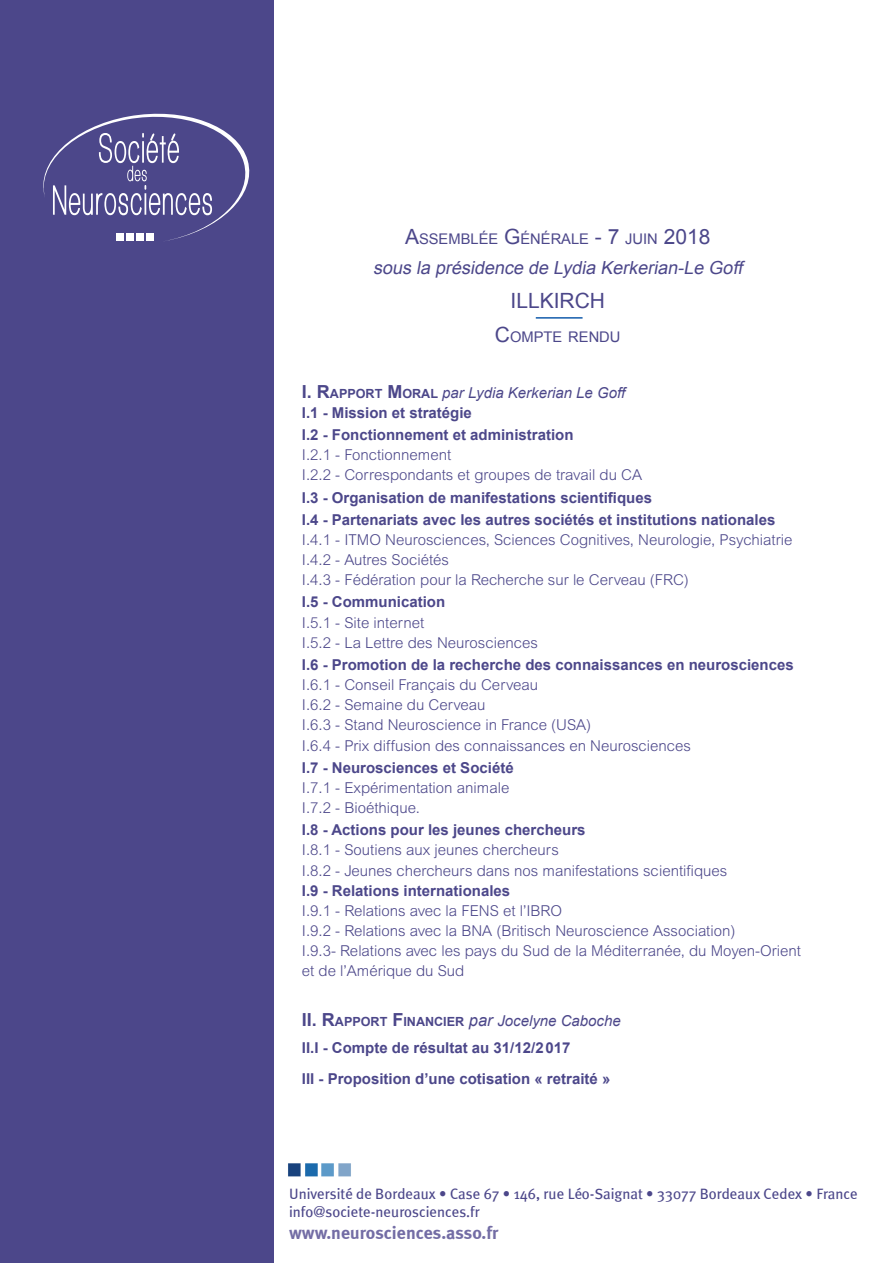
<style>
.page{position:relative;width:893px;height:1263px;background:#fff}
.page>*{position:absolute;margin:0;border:0;box-sizing:border-box;transform-origin:0 0}
.t1{font:21px "Arial";color:#4c478a}
.t2{font:italic 18px "Arial";color:#4c478a}
.t3{font:700 18px "Meta Plus";color:#736da5}
.t4{font:300 15px/20.1px "Arial";color:#4c478a}
.t5{font:700 15px/22.2px "Arial";color:#4c478a}
.t6{font:15px/18px "Meta Plus";color:#4c478a}
.t7{font:italic 15px/20.1px "Arial";color:#4c478a}
.t8{font:14.7px "Arial";color:#4c478a}
.s1{font-size:21px}
.s2{font-weight:700;font-style:normal;font-size:18px}
.s3{font-weight:700;font-style:normal;font-size:12.6px}
.s4{font-weight:700;font-style:normal}
.s5{font-size:18px}
.s6{font-size:12.6px}
.s7{font-weight:400;font-style:italic;font-size:16.5px}
.s8{font-weight:400;font-style:italic}
</style>
<div class="page">
<div style="left:0;top:0;width:273px;height:1263px;background:#4c478a"></div>
<svg style="left:43px;top:113px;width:207px;height:128px"></svg>
<div style="left:116px;top:233px;width:7px;height:8px;background:#fff"></div>
<div style="left:126px;top:233px;width:8px;height:8px;background:#fff"></div>
<div style="left:136px;top:233px;width:7px;height:8px;background:#fff"></div>
<div style="left:146px;top:233px;width:8px;height:8px;background:#fff"></div>
<img style="left:288px;top:1163px;width:63px;height:14px">
<hr style="left:536px;top:317px;width:47px;height:2px;background:#135cab">
<p class="t8" style="left:405px;top:229px;width:307px"><span class="s1">A</span>SSEMBLÉE <span class="s1">G</span>ÉNÉRALE <span class="s1">- 7</span> JUIN <span class="s1">2018</span></p>
<p class="t2" style="left:373px;top:256px;width:375px">sous la présidence de Lydia Kerkerian-Le Goff</p>
<h1 class="t1" style="left:510px;top:287px;width:96px">ILLKIRCH</h1>
<p class="t8" style="left:495px;top:327px;width:127px"><span class="s1">C</span>OMPTE RENDU</p>
<p class="t7" style="left:302px;top:383px;width:325px"><span class="s2">I. R</span><span class="s3">APPORT</span> <span class="s2">M</span><span class="s3">ORAL</span> par Lydia Kerkerian Le Goff<br><span class="s4">I.1 - Mission et stratégie</span></p>
<p class="t5" style="left:302px;top:424px;width:273px">I.2 - Fonctionnement et administration</p>
<p class="t4" style="left:302px;top:445px;width:342px">I.2.1 - Fonctionnement<br>I.2.2 - Correspondants et groupes de travail du CA</p>
<p class="t5" style="left:302px;top:487px;width:475px">I.3 - Organisation de manifestations scientifiques<br>I.4 - Partenariats avec les autres sociétés et institutions nationales</p>
<p class="t4" style="left:302px;top:530px;width:492px">I.4.1 - ITMO Neurosciences, Sciences Cognitives, Neurologie, Psychiatrie<br>I.4.2 - Autres Sociétés<br>I.4.3 - Fédération pour la Recherche sur le Cerveau (FRC)</p>
<p class="t5" style="left:302px;top:592px;width:145px">I.5 - Communication</p>
<p class="t4" style="left:302px;top:612px;width:237px">I.5.1 - Site internet<br>I.5.2 - La Lettre des Neurosciences</p>
<p class="t5" style="left:302px;top:654px;width:493px">I.6 - Promotion de la recherche des connaissances en neurosciences</p>
<p class="t4" style="left:302px;top:675px;width:391px">I.6.1 - Conseil Français du Cerveau<br>I.6.2 - Semaine du Cerveau<br>I.6.3 - Stand Neuroscience in France (USA)<br>I.6.4 - Prix diffusion des connaissances en Neurosciences</p>
<p class="t5" style="left:302px;top:757px;width:213px">I.7 - Neurosciences et Société</p>
<p class="t4" style="left:302px;top:777px;width:209px">I.7.1 - Expérimentation animale<br>I.7.2 - Bioéthique.</p>
<p class="t5" style="left:302px;top:819px;width:285px">I.8 - Actions pour les jeunes chercheurs</p>
<p class="t4" style="left:302px;top:840px;width:427px">I.8.1 - Soutiens aux jeunes chercheurs<br>I.8.2 - Jeunes chercheurs dans nos manifestations scientifiques</p>
<p class="t5" style="left:302px;top:880px;width:210px">I.9 - Relations internationales</p>
<p class="t4" style="left:302px;top:900px;width:501px">I.9.1 - Relations avec la FENS et l’IBRO<br>I.9.2 - Relations avec la BNA (Britisch Neuroscience Association)<br>I.9.3- Relations avec les pays du Sud de la Méditerranée, du Moyen-Orient et de l’Amérique du Sud</p>
<p class="t5" style="left:302px;top:1008px;width:320px;line-height:26.8px"><span class="s5">II. R</span><span class="s6">APPORT</span> <span class="s5">F</span><span class="s6">INANCIER</span> <span class="s7">par</span> <span class="s8">Jocelyne Caboche<br></span>II.I - Compte de résultat au 31/12/2017</p>
<p class="t5" style="left:302px;top:1068px;width:310px">III - Proposition d’une cotisation « retraité »</p>
<p class="t6" style="left:289px;top:1185px;width:570px">Université de Bordeaux • Case 67 • 146, rue Léo-Saignat • 33077 Bordeaux Cedex • France info@societe-neurosciences.fr</p>
<p class="t3" style="left:289px;top:1222px;width:211px">www.neurosciences.asso.fr</p>
</div>
